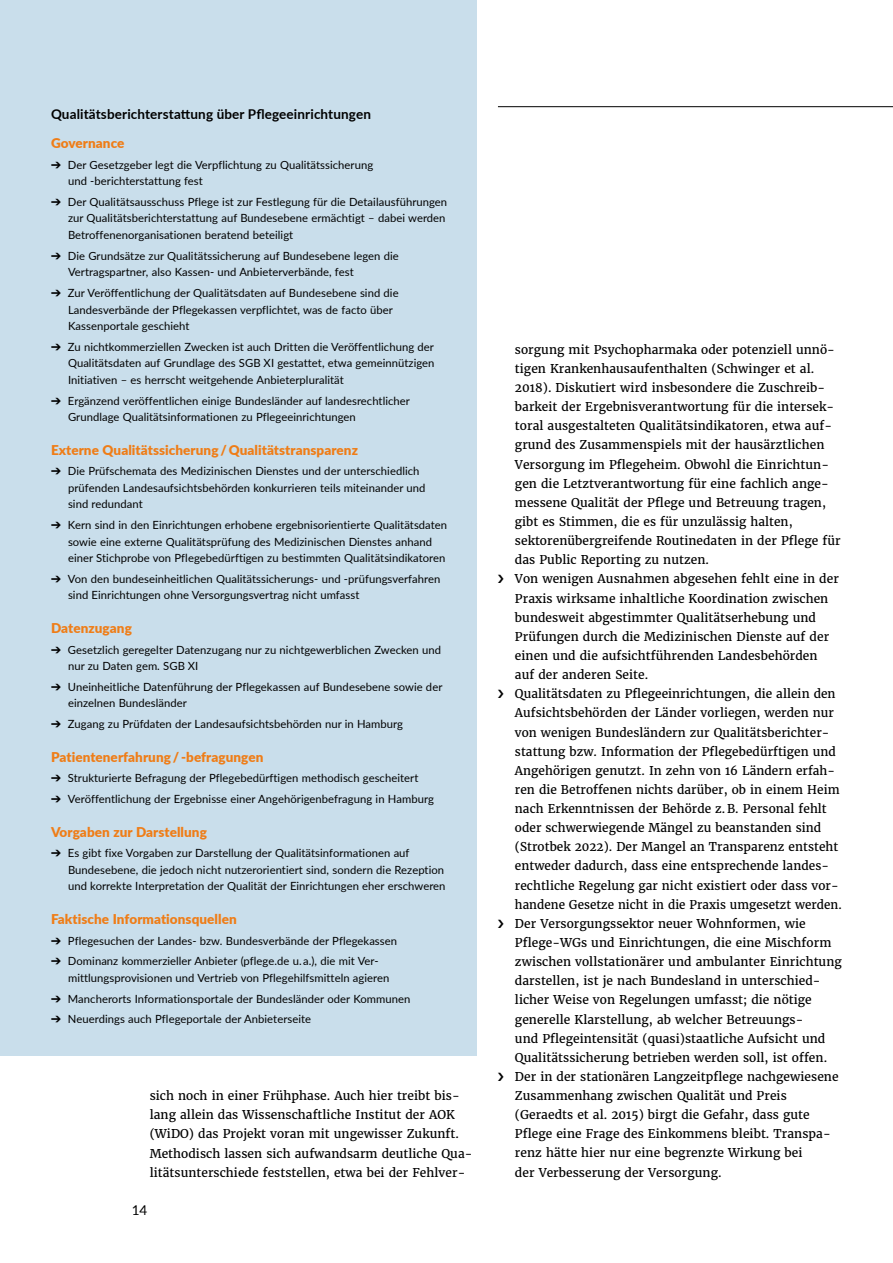
<style>
.page{position:relative;width:893px;height:1263px;background:#fff}
.page>*{position:absolute;margin:0;border:0;box-sizing:border-box;transform-origin:0 0}
.t1{font:900 13.5px "Lato";letter-spacing:.005em;color:#ef7d17}
.t2{font:700 13.5px "Lato";letter-spacing:.01em;color:#000}
.t3{font:13.5px "Lato";color:#000}
.t4{font:12px/19.2px "Merriweather";letter-spacing:.005em;color:#000}
.t5{font:11.25px/16.5px "Lato";letter-spacing:.005em;color:#000}
</style>
<div class="page">
<hr style="left:498px;top:106px;width:395px;height:1px;background:#000">
<div style="left:0;top:0;width:477px;height:1055px;background:#c9deeb"></div>
<p class="t2" style="left:51px;top:104px;width:322px">Qualitätsberichterstattung über Pflegeeinrichtungen</p>
<p class="t1" style="left:51px;top:133px;width:75px">Governance</p>
<p class="t5" style="left:68px;top:156px;width:307px;text-indent:-17px">➔ Der Gesetzgeber legt die Verpflichtung zu Qualitätssicherung und -berichterstattung fest</p>
<p class="t5" style="left:68px;top:193px;width:381px;text-indent:-17px">➔ Der Qualitätsausschuss Pflege ist zur Festlegung für die Detailausführungen zur Qualitätsberichterstattung auf Bundesebene ermächtigt – dabei werden<br>Betroffenenorganisationen beratend beteiligt</p>
<p class="t5" style="left:68px;top:247px;width:332px;text-indent:-17px">➔ Die Grundsätze zur Qualitätssicherung auf Bundesebene legen die<br>Vertragspartner, also Kassen- und Anbieterverbände, fest</p>
<p class="t5" style="left:68px;top:284px;width:332px;text-indent:-17px">➔ Zur Veröffentlichung der Qualitätsdaten auf Bundesebene sind die<br>Landesverbände der Pflegekassen verpflichtet, was de facto über<br>Kassenportale geschieht</p>
<p class="t5" style="left:68px;top:338px;width:368px;text-align:justify;text-indent:-17px">➔ Zu nichtkommerziellen Zwecken ist auch Dritten die Veröffentlichung der Qualitätsdaten auf Grundlage des SGB XI gestattet, etwa gemeinnützigen Initiativen – es herrscht weitgehende Anbieterpluralität</p>
<p class="t5" style="left:68px;top:392px;width:343px;text-indent:-17px">➔ Ergänzend veröffentlichen einige Bundesländer auf landesrechtlicher<br>Grundlage Qualitätsinformationen zu Pflegeeinrichtungen</p>
<p class="t1" style="left:51px;top:439px;width:308px">Externe Qualitätssicherung / Qualitätstransparenz</p>
<p class="t5" style="left:68px;top:462px;width:359px;text-indent:-17px">➔ Die Prüfschemata des Medizinischen Dienstes und der unterschiedlich prüfenden Landesaufsichtsbehörden konkurrieren teils miteinander und sind redundant</p>
<p class="t5" style="left:68px;top:516px;width:381px;text-indent:-17px">➔ Kern sind in den Einrichtungen erhobene ergebnisorientierte Qualitätsdaten sowie eine externe Qualitätsprüfung des Medizinischen Dienstes anhand einer Stichprobe von Pflegebedürftigen zu bestimmten Qualitätsindikatoren</p>
<p class="t5" style="left:68px;top:570px;width:374px;text-indent:-17px">➔ Von den bundeseinheitlichen Qualitätssicherungs- und -prüfungsverfahren sind Einrichtungen ohne Versorgungsvertrag nicht umfasst</p>
<p class="t1" style="left:51px;top:618px;width:82px">Datenzugang</p>
<p class="t5" style="left:68px;top:641px;width:375px;text-indent:-17px">➔ Gesetzlich geregelter Datenzugang nur zu nichtgewerblichen Zwecken und nur zu Daten gem. SGB XI</p>
<p class="t5" style="left:68px;top:678px;width:376px;text-indent:-17px">➔ Uneinheitliche Datenführung der Pflegekassen auf Bundesebene sowie der einzelnen Bundesländer</p>
<p class="t5" style="left:51px;top:715px;width:354px">➔ Zugang zu Prüfdaten der Landesaufsichtsbehörden nur in Hamburg</p>
<p class="t1" style="left:51px;top:746px;width:214px">Patientenerfahrung / -befragungen</p>
<p class="t5" style="left:51px;top:769px;width:369px">➔ Strukturierte Befragung der Pflegebedürftigen methodisch gescheitert</p>
<p class="t5" style="left:51px;top:790px;width:384px">➔ Veröffentlichung der Ergebnisse einer Angehörigenbefragung in Hamburg</p>
<p class="t1" style="left:51px;top:821px;width:157px">Vorgaben zur Darstellung</p>
<p class="t5" style="left:68px;top:844px;width:379px;text-indent:-17px">➔ Es gibt fixe Vorgaben zur Darstellung der Qualitätsinformationen auf<br>Bundesebene, die jedoch nicht nutzerorientiert sind, sondern die Rezeption und korrekte Interpretation der Qualität der Einrichtungen eher erschweren</p>
<p class="t1" style="left:51px;top:909px;width:187px">Faktische Informationsquellen</p>
<p class="t5" style="left:51px;top:932px;width:348px">➔ Pflegesuchen der Landes- bzw. Bundesverbände der Pflegekassen</p>
<p class="t5" style="left:68px;top:952px;width:323px;text-indent:-17px">➔ Dominanz kommerzieller Anbieter (pflege.de u. a.), die mit Ver&shy;mittlungsprovisionen und Vertrieb von Pflegehilfsmitteln agieren</p>
<p class="t5" style="left:51px;top:990px;width:361px">➔ Mancherorts Informationsportale der Bundesländer oder Kommunen</p>
<p class="t5" style="left:51px;top:1010px;width:262px">➔ Neuerdings auch Pflegeportale der Anbieterseite</p>
<p class="t4" style="left:150px;top:1086px;width:324px">sich noch in einer Frühphase. Auch hier treibt bis&shy;lang allein das Wissenschaftliche Institut der AOK (WiDO) das Projekt voran mit ungewisser Zukunft.<br>Methodisch lassen sich aufwandsarm deutliche Qua&shy;litätsunterschiede feststellen, etwa bei der Fehlver-</p>
<p class="t3" style="left:132px;top:1200px;width:17px">14</p>
<p class="t4" style="left:515px;top:340px;width:328px">sorgung mit Psychopharmaka oder potenziell unnö&shy;tigen Krankenhausaufenthalten (Schwinger et al.<br>2018). Diskutiert wird insbesondere die Zuschreib&shy;barkeit der Ergebnisverantwortung für die intersek&shy;toral ausgestalteten Qualitätsindikatoren, etwa auf&shy;grund des Zusammenspiels mit der hausärztlichen Versorgung im Pflegeheim. Obwohl die Einrichtun&shy;gen die Letztverantwortung für eine fachlich ange&shy;messene Qualität der Pflege und Betreuung tragen, gibt es Stimmen, die es für unzulässig halten, sektorenübergreifende Routinedaten in der Pflege für das Public Reporting zu nutzen.<br>Von wenigen Ausnahmen abgesehen fehlt eine in der Praxis wirksame inhaltliche Koordination zwischen bundesweit abgestimmter Qualitätserhebung und Prüfungen durch die Medizinischen Dienste auf der einen und die aufsichtführenden Landesbehörden<br>auf der anderen Seite.<br>Qualitätsdaten zu Pflegeeinrichtungen, die allein den Aufsichtsbehörden der Länder vorliegen, werden nur von wenigen Bundesländern zur Qualitätsberichter&shy;stattung bzw. Information der Pflegebedürftigen und Angehörigen genutzt. In zehn von 16 Ländern erfah&shy;ren die Betroffenen nichts darüber, ob in einem Heim nach Erkenntnissen der Behörde z.B. Personal fehlt oder schwerwiegende Mängel zu beanstanden sind (Strotbek 2022). Der Mangel an Transparenz entsteht entweder dadurch, dass eine entsprechende landes&shy;rechtliche Regelung gar nicht existiert oder dass vor&shy;handene Gesetze nicht in die Praxis umgesetzt werden.<br>Der Versorgungssektor neuer Wohnformen, wie Pflege-WGs und Einrichtungen, die eine Mischform zwischen vollstationärer und ambulanter Einrichtung darstellen, ist je nach Bundesland in unterschied&shy;licher Weise von Regelungen umfasst; die nötige generelle Klarstellung, ab welcher Betreuungs-<br>und Pflegeintensität (quasi)staatliche Aufsicht und Qualitätssicherung betrieben werden soll, ist offen.<br>Der in der stationären Langzeitpflege nachgewiesene Zusammenhang zwischen Qualität und Preis (Geraedts et al. 2015) birgt die Gefahr, dass gute Pflege eine Frage des Einkommens bleibt. Transpa&shy;renz hätte hier nur eine begrenzte Wirkung bei<br>der Verbesserung der Versorgung.</p>
</div>
